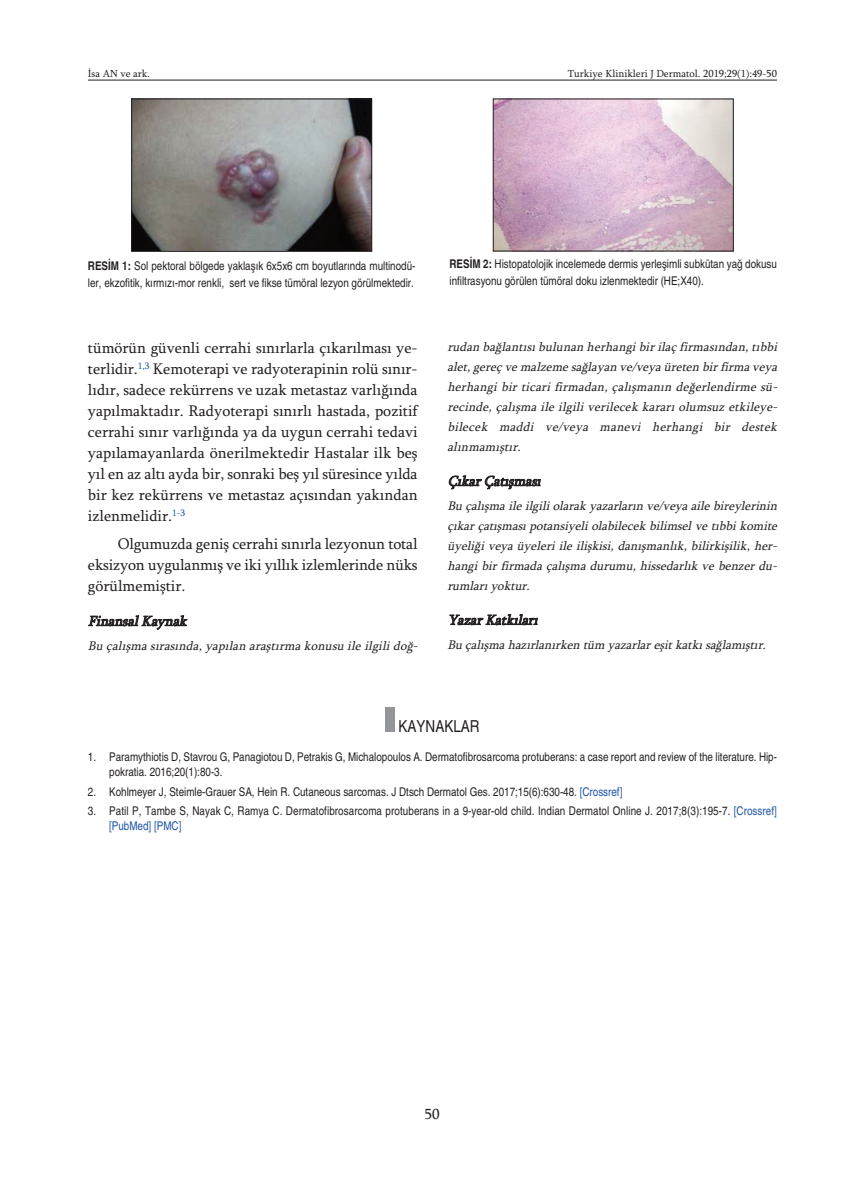
<style>
.page{position:relative;width:865px;height:1197px;background:#fff}
.page>*{position:absolute;margin:0;border:0;box-sizing:border-box;transform-origin:0 0}
.t1{font:condensed 16.5px "Helvetica";color:#231f20}
.t2{font:15.75px/21px "Sylfaen";color:#231f20;text-align:justify}
.t3{font:15px "Sylfaen";color:#231f20}
.t4{font:italic 14.25px "Sylfaen";color:#231f20}
.t5{font:italic 12.75px/20px "Sylfaen";letter-spacing:.01em;color:#231f20;text-align:justify}
.t6{font:condensed 12px/15px "Helvetica";color:#231f20}
.t7{font:10.5px "Sylfaen";color:#231f20}
.s1{font-weight:700}
.s2{color:#1c52a4}
</style>
<div class="page">
<hr style="left:88px;top:80px;width:689px;height:1px;background:#231f20">
<div style="left:385px;top:707px;width:9px;height:25px;background:#939598"></div>
<img style="left:133px;top:101px;width:237px;height:149px">
<div style="left:131px;top:99px;width:241px;height:153px;border:1px solid #231f20"></div>
<img style="left:495px;top:101px;width:236px;height:148px">
<p class="t7" style="left:88px;top:67px;width:64px">İsa AN ve ark.</p>
<p class="t7" style="left:568px;top:67px;width:211px">Turkiye Klinikleri J Dermatol. 2019;29(1):49-50</p>
<p class="t6" style="left:88px;top:258px;width:329px;line-height:16.5px"><span class="s1">RESİM 1:</span> Sol pektoral bölgede yaklaşık 6x5x6 cm boyutlarında multinodü&shy;ler, ekzofitik, kırmızı-mor renkli, sert ve fikse tümöral lezyon görülmektedir.</p>
<p class="t6" style="left:449px;top:256px;width:329px;line-height:16.5px"><span class="s1">RESİM 2:</span> Histopatolojik incelemede dermis yerleşimli subkütan yağ dokusu infiltrasyonu görülen tümöral doku izlenmektedir (HE;X40).</p>
<p class="t2" style="left:88px;top:337px;width:331px">tümörün güvenli cerrahi sınırlarla çıkarılması ye&shy;terlidir.<sup>1,3</sup> Kemoterapi ve radyoterapinin rolü sınır&shy;lıdır, sadece rekürrens ve uzak metastaz varlığında yapılmaktadır. Radyoterapi sınırlı hastada, pozitif cerrahi sınır varlığında ya da uygun cerrahi tedavi yapılamayanlarda önerilmektedir Hastalar ilk beş yıl en az altı ayda bir, sonraki beş yıl süresince yılda bir kez rekürrens ve metastaz açısından yakından izlenmelidir.<sup>1-3</sup></p>
<h2 class="t2" style="left:88px;top:533px;width:331px;text-indent:30px">Olgumuzda geniş cerrahi sınırla lezyonun total eksizyon uygulanmış ve iki yıllık izlemlerinde nüks görülmemiştir.</h2>
<p class="t4" style="left:88px;top:612px;width:104px">FinansalKaynak</p>
<p class="t5" style="left:88px;top:635px;width:335px">Bu çalışma sırasında, yapılan araştırma konusu ile ilgili doğ-</p>
<p class="t5" style="left:447px;top:337px;width:335px">rudan bağlantısı bulunan herhangi bir ilaç firmasından, tıbbi alet, gereç ve malzeme sağlayan ve/veya üreten bir firma veya herhangi bir ticari firmadan, çalışmanın değerlendirme sü&shy;recinde, çalışma ile ilgili verilecek kararı olumsuz etkileye&shy;bilecek maddi ve/veya manevi herhangi bir destek alınmamıştır.</p>
<p class="t4" style="left:448px;top:472px;width:98px">ÇıkarÇatışması</p>
<p class="t5" style="left:447px;top:495px;width:335px">Bu çalışma ile ilgili olarak yazarların ve/veya aile bireylerinin çıkar çatışması potansiyeli olabilecek bilimsel ve tıbbi komite üyeliği veya üyeleri ile ilişkisi, danışmanlık, bilirkişilik, her&shy;hangi bir firmada çalışma durumu, hissedarlık ve benzer du&shy;rumları yoktur.</p>
<p class="t4" style="left:448px;top:611px;width:95px">YazarKatkıları</p>
<p class="t5" style="left:447px;top:634px;width:323px">Bu çalışma hazırlanırken tüm yazarlar eşit katkı sağlamıştır.</p>
<h1 class="t1" style="left:398px;top:716px;width:83px">KAYNAKLAR</h1>
<p class="t6" style="left:109px;top:749px;width:669px;text-indent:-21px">1. Paramythiotis D, Stavrou G, Panagiotou D, Petrakis G, Michalopoulos A. Dermatofibrosarcoma protuberans: a case report and review of the literature. Hip&shy;pokratia. 2016;20(1):80-3.</p>
<p class="t6" style="left:88px;top:784px;width:536px">2. Kohlmeyer J, Steimle-Grauer SA, Hein R. Cutaneous sarcomas. J Dtsch Dermatol Ges. 2017;15(6):630-48. <span class="s2">[Crossref]</span></p>
<p class="t6" style="left:109px;top:803px;width:669px;text-indent:-21px">3. Patil P, Tambe S, Nayak C, Ramya C. Dermatofibrosarcoma protuberans in a 9-year-old child. Indian Dermatol Online J. 2017;8(3):195-7. <span class="s2">[Crossref] [PubMed] [PMC]</span></p>
<p class="t3" style="left:425px;top:1104px;width:16px">50</p>
</div>
